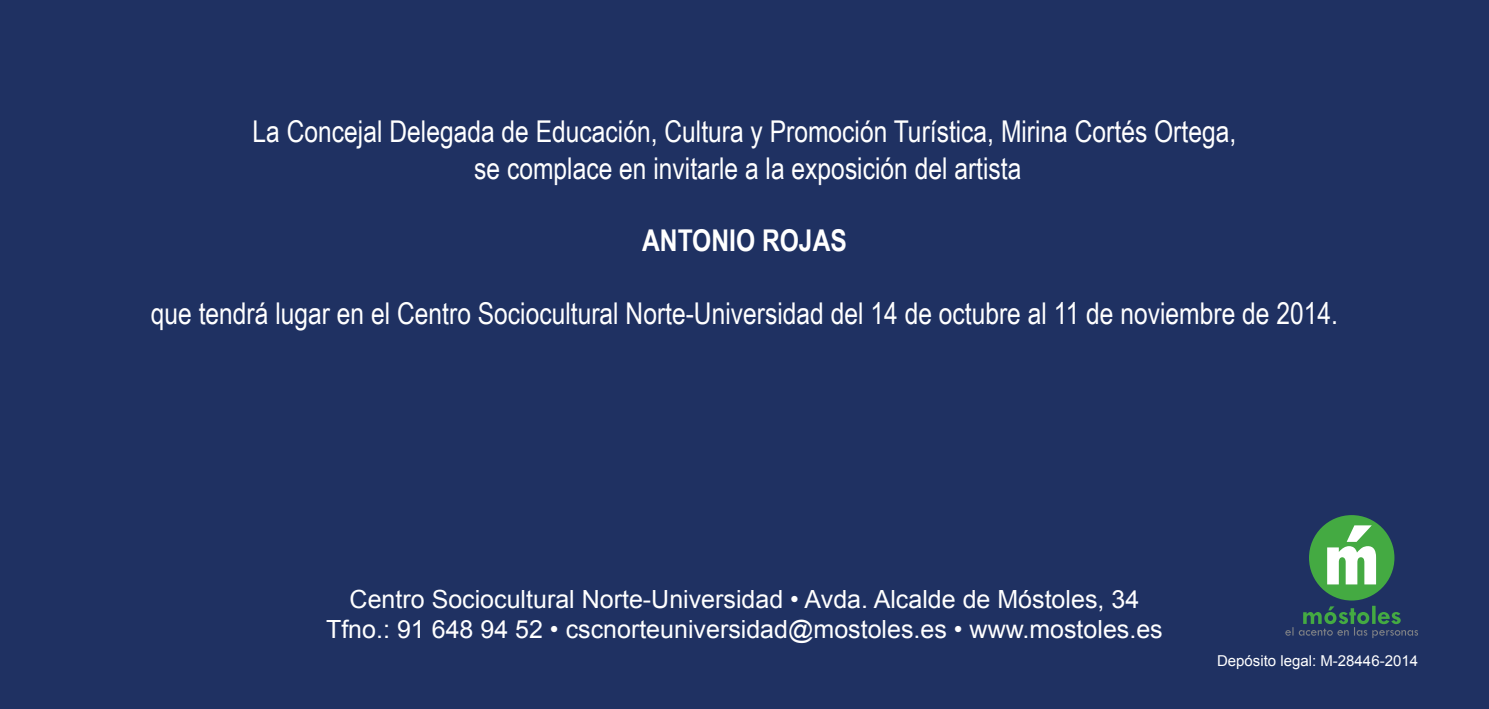
<style>
.page{position:relative;width:1489px;height:709px;background:#fff}
.page>*{position:absolute;margin:0;border:0;box-sizing:border-box;transform-origin:0 0}
.t1{font:30px/36.2px "Arial Narrow";color:#fff;text-align:center}
.t2{font:700 30px "Arial Narrow";color:#fff}
.t3{font:25px/30.2px "Arial";color:#fff;text-align:center}
.t4{font:15px "Arial";color:#fff}
</style>
<div class="page">
<div style="left:0;top:0;width:1488px;height:709px;background:#1f3162"></div>
<div style="left:1308px;top:515px;width:86px;height:85px;background:#44aa42;border-radius:50%"></div>
<svg style="left:1327px;top:525px;width:48px;height:59px"></svg>
<svg style="left:1285px;top:605px;width:132px;height:33px"></svg>
<p class="t1" style="left:252px;top:113px;width:985px">La Concejal Delegada de Educación, Cultura y Promoción Turística, Mirina Cortés Ortega, se complace en invitarle a la exposición del artista</p>
<p class="t2" style="left:642px;top:223px;width:206px">ANTONIO ROJAS</p>
<p class="t1" style="left:151px;top:295px;width:1188px">que tendrá lugar en el Centro Sociocultural Norte-Universidad del 14 de octubre al 11 de noviembre de 2014.</p>
<p class="t3" style="left:326px;top:584px;width:838px">Centro Sociocultural Norte-Universidad • Avda. Alcalde de Móstoles, 34<br>Tfno.: 91 648 94 52 • cscnorteuniversidad@mostoles.es • www.mostoles.es</p>
<p class="t4" style="left:1216px;top:653px;width:202px">Depósito legal: M-28446-2014</p>
</div>
